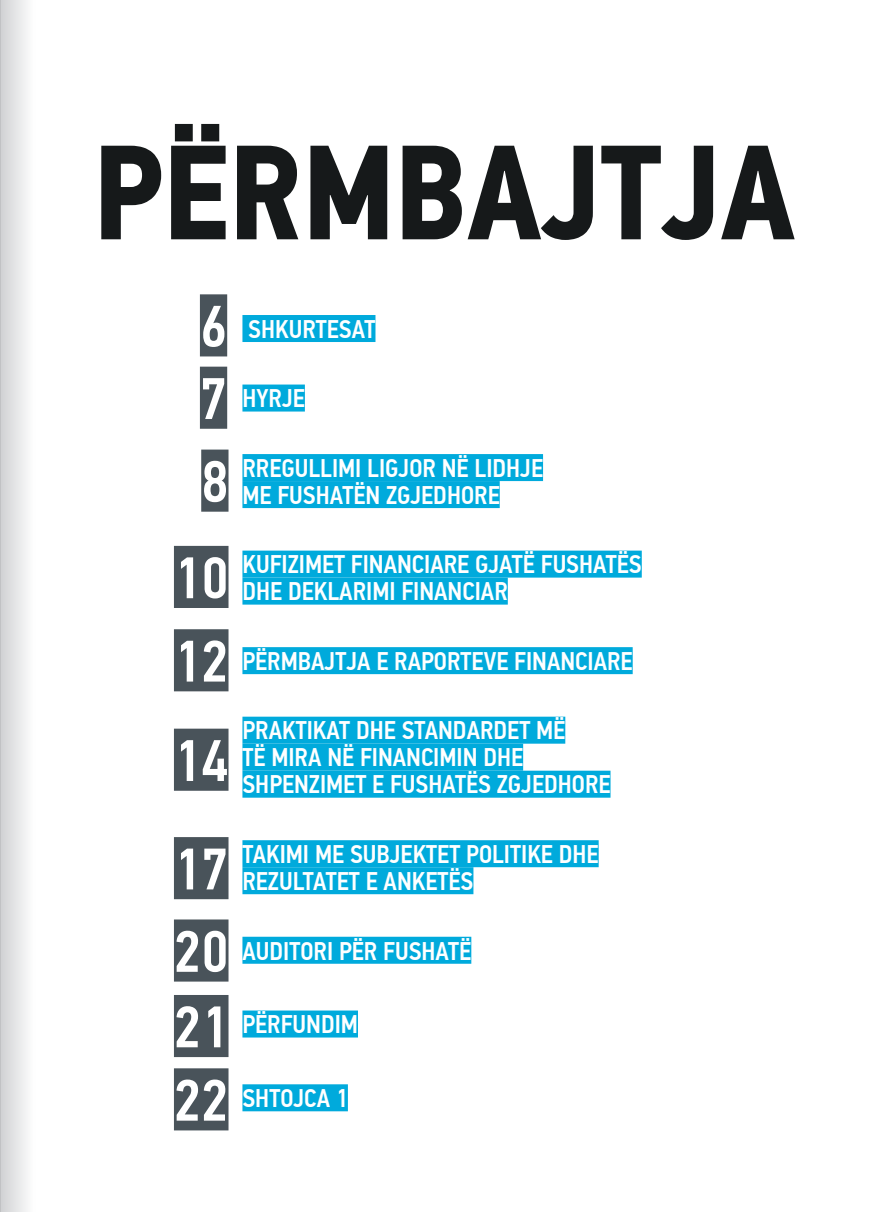
<style>
.page{position:relative;width:872px;height:1212px;background:#fff}
.page>*{position:absolute;margin:0;border:0;box-sizing:border-box;transform-origin:0 0}
.t1{font:700 134.4px "PF Din Text Cond Pro";color:#16191a}
.t2{font:500 58.65px "PF Din Text Cond Pro";color:#fff}
.t3{font:500 25.5px "PF Din Text Cond Pro";color:#fff}
</style>
<div class="page">
<div style="left:242px;top:315px;width:133px;height:27px;background:#00aadc"></div>
<div style="left:242px;top:384px;width:63px;height:27px;background:#00aadc"></div>
<div style="left:242px;top:454px;width:301px;height:27px;background:#00aadc"></div>
<div style="left:242px;top:481px;width:258px;height:27px;background:#00aadc"></div>
<div style="left:242px;top:551px;width:400px;height:27px;background:#00aadc"></div>
<div style="left:242px;top:578px;width:266px;height:27px;background:#00aadc"></div>
<div style="left:242px;top:647px;width:390px;height:27px;background:#00aadc"></div>
<div style="left:242px;top:717px;width:323px;height:27px;background:#00aadc"></div>
<div style="left:242px;top:744px;width:281px;height:27px;background:#00aadc"></div>
<div style="left:242px;top:771px;width:368px;height:27px;background:#00aadc"></div>
<div style="left:242px;top:840px;width:356px;height:27px;background:#00aadc"></div>
<div style="left:242px;top:867px;width:231px;height:27px;background:#00aadc"></div>
<div style="left:242px;top:937px;width:229px;height:27px;background:#00aadc"></div>
<div style="left:242px;top:1010px;width:116px;height:27px;background:#00aadc"></div>
<div style="left:242px;top:1084px;width:106px;height:27px;background:#00aadc"></div>
<div style="left:200px;top:294px;width:27px;height:62px;background:#49535a"></div>
<div style="left:200px;top:367px;width:27px;height:62px;background:#49535a"></div>
<div style="left:201px;top:450px;width:27px;height:62px;background:#49535a"></div>
<div style="left:174px;top:546px;width:54px;height:62px;background:#49535a"></div>
<div style="left:174px;top:629px;width:54px;height:62px;background:#49535a"></div>
<div style="left:174px;top:729px;width:54px;height:62px;background:#49535a"></div>
<div style="left:174px;top:837px;width:54px;height:62px;background:#49535a"></div>
<div style="left:174px;top:919px;width:54px;height:62px;background:#49535a"></div>
<div style="left:174px;top:995px;width:54px;height:62px;background:#49535a"></div>
<div style="left:174px;top:1068px;width:54px;height:62px;background:#49535a"></div>
<div style="left:0;top:0;width:36px;height:1212px;background:linear-gradient(to right,#d0d1d3,#fff)"></div>
<hr style="left:0;top:0;width:1px;height:1212px;background:#bcbdc0">
<p class="t1" style="left:93px;top:111px;width:704px">PËRMBAJTJA</p>
<p class="t2" style="left:200px;top:291px;width:29px">6</p>
<p class="t2" style="left:200px;top:364px;width:29px">7</p>
<p class="t2" style="left:201px;top:446px;width:29px">8</p>
<p class="t3" style="left:248px;top:314px;width:129px">SHKURTESAT</p>
<p class="t3" style="left:242px;top:383px;width:64px">HYRJE</p>
<p class="t3" style="left:242px;top:453px;width:302px">RREGULLIMI LIGJOR NË LIDHJE</p>
<p class="t3" style="left:242px;top:480px;width:259px">ME FUSHATËN ZGJEDHORE</p>
<p class="t2" style="left:174px;top:543px;width:56px">10</p>
<p class="t3" style="left:242px;top:549px;width:401px">KUFIZIMET FINANCIARE GJATË FUSHATËS</p>
<p class="t3" style="left:242px;top:576px;width:267px">DHE DEKLARIMI FINANCIAR</p>
<p class="t2" style="left:174px;top:626px;width:56px">12</p>
<p class="t2" style="left:174px;top:725px;width:56px">14</p>
<p class="t3" style="left:242px;top:646px;width:392px">PËRMBAJTJA E RAPORTEVE FINANCIARE</p>
<p class="t3" style="left:242px;top:715px;width:324px">PRAKTIKAT DHE STANDARDET MË</p>
<p class="t3" style="left:242px;top:742px;width:282px">TË MIRA NË FINANCIMIN DHE</p>
<p class="t3" style="left:242px;top:769px;width:369px">SHPENZIMET E FUSHATËS ZGJEDHORE</p>
<p class="t2" style="left:174px;top:834px;width:56px">17</p>
<p class="t2" style="left:174px;top:916px;width:56px">20</p>
<p class="t2" style="left:174px;top:992px;width:56px">21</p>
<p class="t2" style="left:174px;top:1065px;width:56px">22</p>
<p class="t3" style="left:242px;top:839px;width:358px">TAKIMI ME SUBJEKTET POLITIKE DHE</p>
<p class="t3" style="left:242px;top:866px;width:232px">REZULTATET E ANKETËS</p>
<p class="t3" style="left:242px;top:935px;width:230px">AUDITORI PËR FUSHATË</p>
<p class="t3" style="left:242px;top:1009px;width:117px">PËRFUNDIM</p>
<p class="t3" style="left:242px;top:1083px;width:107px">SHTOJCA 1</p>
</div>
